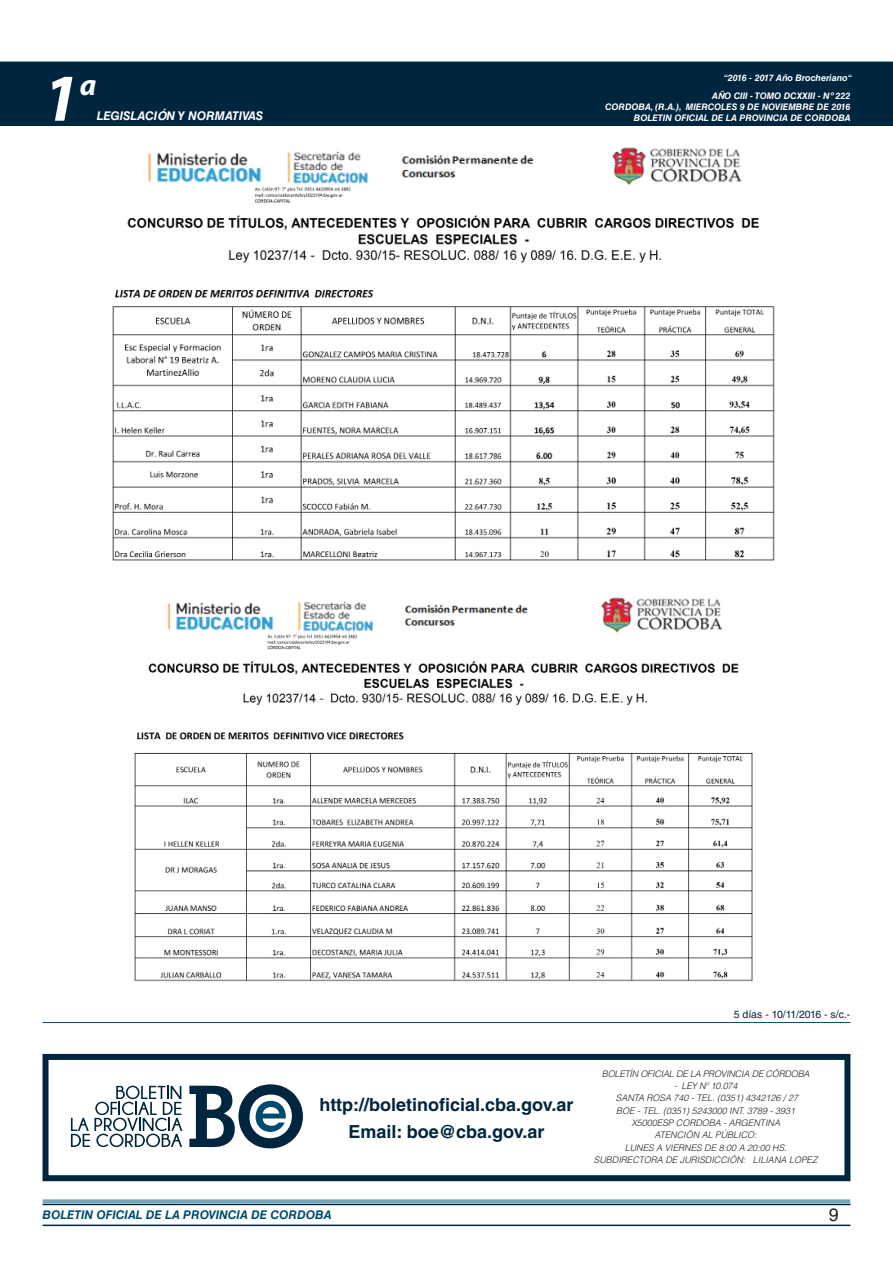
<style>
.page{position:relative;width:893px;height:1263px;background:#fff}
.page>*{position:absolute;margin:0;border:0;box-sizing:border-box;transform-origin:0 0}
.t1{font:italic 700 67.5px "Myriad Pro";color:#fff}
.t2{font:italic 700 30px "Myriad Pro";color:#fff}
.RESUELVE{font:700 18px "Helvetica LT Std";color:#00263f}
.t3{font:18px "Helvetica LT Std";color:#231f20}
.t4{font:italic 700 12px "Helvetica LT Std";color:#004b6c}
.t5{font:italic 700 12px "Helvetica LT Std";color:#fff}
.FECHA_DE_VENCIMIENTO{font:10.5px "Helvetica LT Std";letter-spacing:-.02em;color:#00263f}
.TEXTO_REMATE_HOJA_FI{font:italic 300 9px "Helvetica LT Std";color:#231f20}
.t6{font:italic 700 9px/10.8px "Helvetica LT Std";color:#fff;text-align:right}
.TEXTO_REMATE_HOJA_FI-2{font:italic 300 9px "Helvetica LT Std";letter-spacing:-.02em;color:#231f20}
</style>
<div class="page">
<div style="left:0;top:61px;width:893px;height:6px;background:#73a5b8"></div>
<div style="left:0;top:62px;width:893px;height:64px;background:#00263f"></div>
<hr style="left:43px;top:1224px;width:807px;height:2px;background:#00263f">
<div style="left:42px;top:1198px;width:809px;height:8px;background:#fff;opacity:.75"></div>
<hr style="left:43px;top:1022px;width:807px;height:1px;background:#004b6c">
<img style="left:113px;top:147px;width:662px;height:414px">
<img style="left:134px;top:597px;width:619px;height:385px">
<div style="left:43px;top:1054px;width:807px;height:127px;border:6px solid #00263f"></div>
<svg style="left:189px;top:1084px;width:114px;height:64px"></svg>
<svg style="left:71px;top:1086px;width:111px;height:61px"></svg>
<h1 class="t1" style="left:43px;top:54px;width:38px">1</h1>
<h2 class="t2" style="left:80px;top:66px;width:18px">a</h2>
<h3 class="t5" style="left:97px;top:109px;width:168px">LEGISLACIÓN Y NORMATIVAS</h3>
<p class="t6" style="left:724px;top:72px;width:130px">“2016 - 2017 Año Brocheriano“</p>
<p class="t6" style="left:605px;top:91px;width:247px">AÑO CIII - TOMO DCXXIII - Nº 222<br>CORDOBA, (R.A.), MIERCOLES 9 DE NOVIEMBRE DE 2016<br>BOLETIN OFICIAL DE LA PROVINCIA DE CORDOBA</p>
<p class="RESUELVE" style="left:320px;top:1093px;width:255px">http://boletinoficial.cba.gov.ar</p>
<p class="RESUELVE" style="left:348px;top:1120px;width:198px">Email: boe@cba.gov.ar</p>
<p class="FECHA_DE_VENCIMIENTO" style="left:734px;top:1008px;width:118px">5 días - 10/11/2016 - s/c.-</p>
<p class="TEXTO_REMATE_HOJA_FI-2" style="left:602px;top:1068px;width:209px">BOLETÍN OFICIAL DE LA PROVINCIA DE CÓRDOBA</p>
<p class="TEXTO_REMATE_HOJA_FI-2" style="left:674px;top:1080px;width:65px">- LEY Nº 10.074</p>
<p class="TEXTO_REMATE_HOJA_FI" style="left:616px;top:1092px;width:184px">SANTA ROSA 740 - TEL. (0351) 4342126 / 27</p>
<p class="TEXTO_REMATE_HOJA_FI" style="left:616px;top:1105px;width:181px">BOE - TEL. (0351) 5243000 INT. 3789 - 3931</p>
<p class="TEXTO_REMATE_HOJA_FI" style="left:631px;top:1117px;width:150px">X5000ESP CORDOBA - ARGENTINA</p>
<p class="TEXTO_REMATE_HOJA_FI" style="left:655px;top:1129px;width:104px">ATENCIÓN AL PÚBLICO:</p>
<p class="TEXTO_REMATE_HOJA_FI" style="left:625px;top:1142px;width:164px">LUNES A VIERNES DE 8:00 A 20:00 HS.</p>
<p class="TEXTO_REMATE_HOJA_FI" style="left:594px;top:1154px;width:225px">SUBDIRECTORA DE JURISDICCIÓN: LILIANA LOPEZ</p>
<h3 class="t4" style="left:43px;top:1208px;width:290px">BOLETIN OFICIAL DE LA PROVINCIA DE CORDOBA</h3>
<h3 class="t3" style="left:829px;top:1204px;width:12px">9</h3>
</div>
